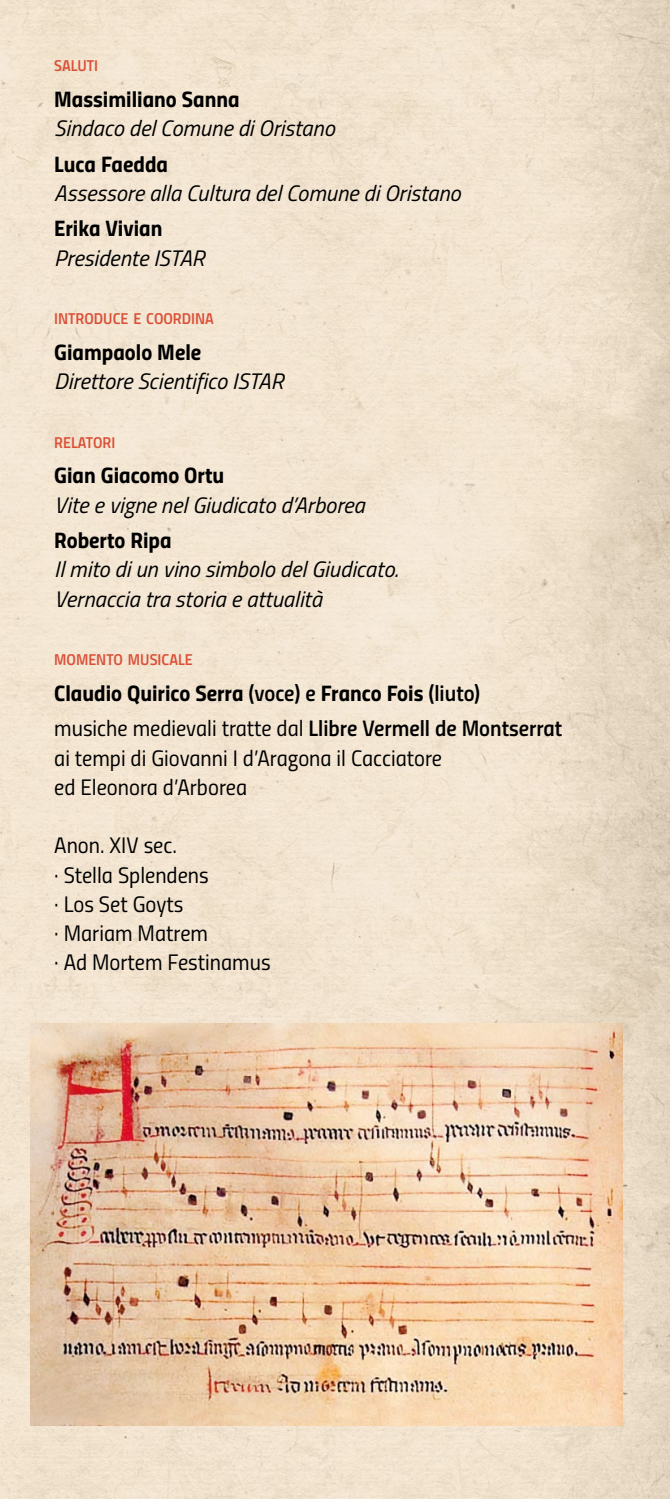
<style>
.page{position:relative;width:670px;height:1499px;background:#fff}
.page>*{position:absolute;margin:0;border:0;box-sizing:border-box;transform-origin:0 0}
.t1{font:italic 22.5px/29.2px "Titillium";color:#000}
.t2{font:22.5px/29.2px "Titillium Regular Upright";color:#000}
.t3{font:22.5px "Titillium Bold Upright";color:#000}
.t4{font:15.75px "Titillium Semibold Upright";color:#da4f37}
.s1{font-family:"Titillium Semibold Upright"}
</style>
<div class="page">
<img style="left:0;top:0;width:670px;height:1499px">
<img style="left:30px;top:1024px;width:592px;height:401px">
<p class="t4" style="left:54px;top:54px;width:45px">SALUTI</p>
<p class="t3" style="left:54px;top:81px;width:187px">Massimiliano Sanna</p>
<p class="t1" style="left:54px;top:112px;width:282px">Sindaco del Comune di Oristano</p>
<p class="t3" style="left:54px;top:146px;width:115px">Luca Faedda</p>
<p class="t1" style="left:54px;top:177px;width:408px">Assessore alla Cultura del Comune di Oristano</p>
<p class="t3" style="left:54px;top:211px;width:110px">Erika Vivian</p>
<p class="t1" style="left:54px;top:242px;width:152px">Presidente ISTAR</p>
<p class="t4" style="left:54px;top:307px;width:161px">INTRODUCE E COORDINA</p>
<p class="t3" style="left:54px;top:334px;width:149px">Giampaolo Mele</p>
<p class="t1" style="left:54px;top:365px;width:231px">Direttore Scientifico ISTAR</p>
<p class="t4" style="left:54px;top:430px;width:63px">RELATORI</p>
<p class="t3" style="left:54px;top:458px;width:171px">Gian Giacomo Ortu</p>
<p class="t1" style="left:54px;top:489px;width:312px">Vite e vigne nel Giudicato d’Arborea</p>
<p class="t3" style="left:54px;top:523px;width:119px">Roberto Ripa</p>
<p class="t1" style="left:54px;top:554px;width:345px">Il mito di un vino simbolo del Giudicato.<br>Vernaccia tra storia e attualità</p>
<p class="t4" style="left:54px;top:648px;width:140px">MOMENTO MUSICALE</p>
<p class="t3" style="left:54px;top:675px;width:427px">Claudio Quirico Serra <span class="s1">(voce) e</span> Franco Fois <span class="s1">(liuto)</span></p>
<p class="t2" style="left:54px;top:713px;width:509px">musiche medievali tratte dal <span class="s1">Llibre Vermell de Montserrat </span>ai tempi di Giovanni I d’Aragona il Cacciatore<br>ed Eleonora d’Arborea</p>
<p class="t2" style="left:54px;top:830px;width:218px">Anon. XIV sec.<br>· Stella Splendens<br>· Los Set Goyts<br>· Mariam Matrem<br>· Ad Mortem Festinamus</p>
</div>
